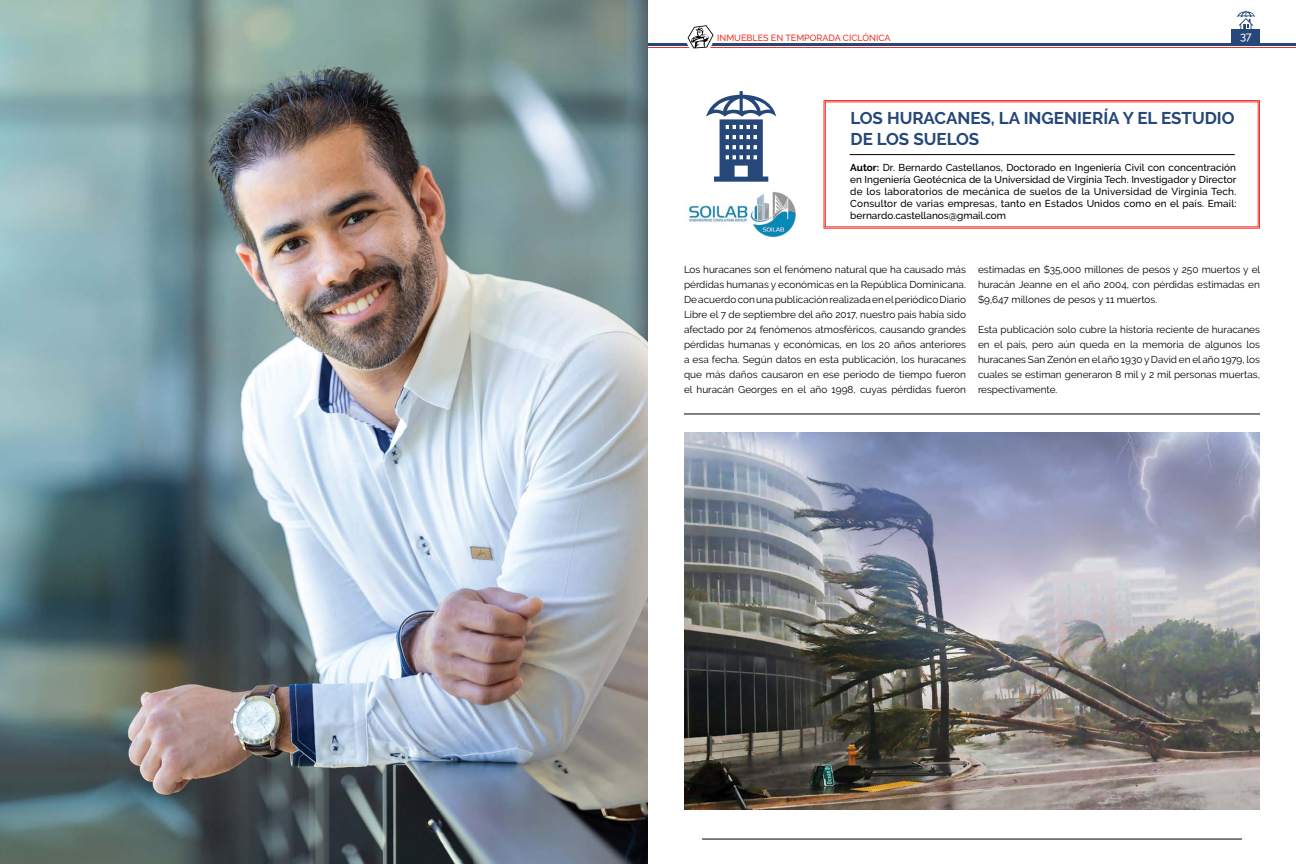
<style>
.page{position:relative;width:1296px;height:864px;background:#fff}
.page>*{position:absolute;margin:0;border:0;box-sizing:border-box;transform-origin:0 0}
.t1{font:700 17px/20.4px "Raleway";color:#254779}
.t2{font:500 11.1px "Raleway";color:#fff}
.t3{font:10px/15px "Raleway";color:#000;text-align:justify}
.t4{font:500 10px/12px "Raleway";color:#000;text-align:justify}
.t5{font:500 9px "Raleway";color:#ee3124}
.s1{font-weight:700}
</style>
<div class="page">
<hr style="left:648px;top:43px;width:648px;height:3px;background:#254779">
<hr style="left:702px;top:839px;width:540px;height:1px;background:#000">
<hr style="left:648px;top:47px;width:648px;height:1px;background:#ee3124">
<svg style="left:686px;top:25px;width:28px;height:24px"></svg>
<div style="left:1232px;top:30px;width:28px;height:13px;background:#254779"></div>
<svg style="left:1237px;top:10px;width:18px;height:20px"></svg>
<hr style="left:684px;top:414px;width:576px;height:1px;background:#000">
<img style="left:684px;top:432px;width:576px;height:378px">
<svg style="left:823px;top:100px;width:437px;height:129px"></svg>
<svg style="left:706px;top:91px;width:70px;height:91px"></svg>
<img style="left:688px;top:192px;width:108px;height:46px">
<img style="left:0;top:0;width:648px;height:864px">
<p class="t5" style="left:717px;top:33px;width:159px">INMUEBLES EN TEMPORADA CICLónica</p>
<p class="t2" style="left:1240px;top:30px;width:13px">37</p>
<h1 class="t1" style="left:851px;top:108px;width:386px">LOS HURACANES, LA INGENIERía Y EL ESTUDIO<br>DE LOS SUELOS</h1>
<p class="t4" style="left:850px;top:162px;width:388px"><span class="s1">Autor:</span> Dr. Bernardo Castellanos, Doctorado en Ingeniería Civil con concentración en Ingeniería Geotécnica de la Universidad de Virginia Tech. Investigador y Director de los laboratorios de mecánica de suelos de la Universidad de Virginia Tech.<br>Consultor de varias empresas, tanto en Estados Unidos como en el país. Email: bernardo.castellanos@gmail.com</p>
<p class="t3" style="left:684px;top:262px;width:284px">Los huracanes son el fenómeno natural que ha causado más pérdidas humanas y económicas en la República Dominicana.<br>De acuerdo con una publicación realizada en el periódico Diario Libre el 7 de septiembre del año 2017, nuestro país había sido afectado por 24 fenómenos atmosféricos, causando grandes pérdidas humanas y económicas, en los 20 años anteriores a esa fecha. Según datos en esta publicación, los huracanes que más daños causaron en ese periodo de tiempo fueron el huracán Georges en el año 1998, cuyas pérdidas fueron</p>
<p class="t3" style="left:978px;top:262px;width:284px">estimadas en $35,000 millones de pesos y 250 muertos y el huracán Jeanne en el año 2004, con pérdidas estimadas en $9,647 millones de pesos y 11 muertos.</p>
<p class="t3" style="left:978px;top:322px;width:284px">Esta publicación solo cubre la historia reciente de huracanes en el país, pero aún queda en la memoria de algunos los huracanes San Zenón en el año 1930 y David en el año 1979, los cuales se estiman generaron 8 mil y 2 mil personas muertas, respectivamente.</p>
</div>
